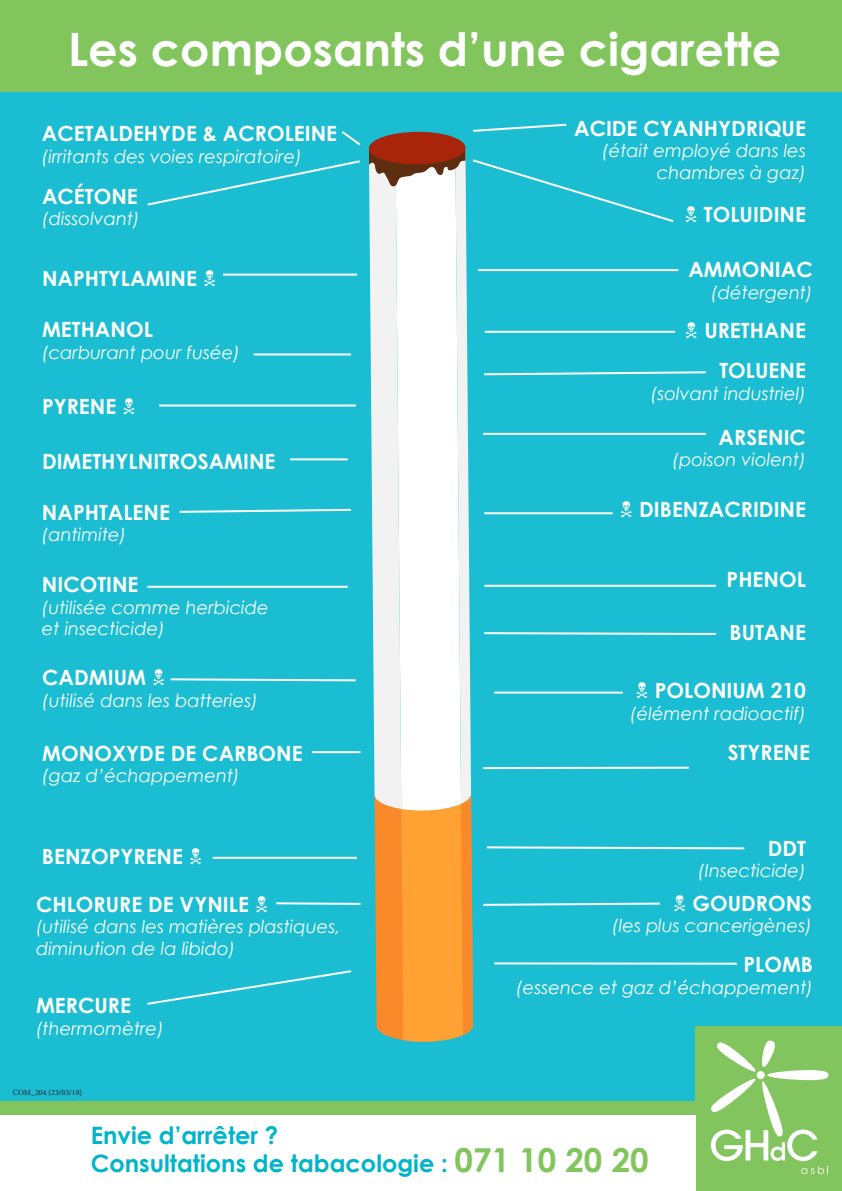
<style>
.page{position:relative;width:842px;height:1191px;background:#fff}
.page>*{position:absolute;margin:0;border:0;box-sizing:border-box;transform-origin:0 0}
.t1{font:700 46px "Century Gothic";color:#fff}
.t2{font:700 24px "Century Gothic";color:#00b5cb}
.t3{font:700 21px "Century Gothic";color:#fff}
.t4{font:italic 18px/21.6px "Century Gothic";color:#fff}
.t5{font:8px "Minion Pro";color:#231f20}
.s1{font-size:33px;color:#82c55d}
</style>
<div class="page">
<div style="left:0;top:0;width:842px;height:1183px;background:#1abdd2"></div>
<div style="left:369px;top:132px;width:96px;height:33px;background:#a8240a;border-radius:50%"></div>
<div style="left:0;top:0;width:842px;height:91px;background:#82c55d"></div>
<div style="left:695px;top:1026px;width:146px;height:165px;background:#82c55e"></div>
<div style="left:0;top:1101px;width:695px;height:87px;background:#82c55e"></div>
<div style="left:0;top:1115px;width:695px;height:76px;background:#fff"></div>
<svg style="left:147px;top:160px;width:213px;height:46px"></svg>
<svg style="left:341px;top:131px;width:20px;height:15px"></svg>
<hr style="left:159px;top:404px;width:197px;height:2px;background:#fff">
<hr style="left:223px;top:274px;width:134px;height:2px;background:#fff">
<hr style="left:254px;top:353px;width:97px;height:2px;background:#fff">
<hr style="left:290px;top:458px;width:58px;height:2px;background:#fff">
<svg style="left:179px;top:508px;width:173px;height:5px"></svg>
<hr style="left:147px;top:586px;width:201px;height:2px;background:#fff">
<hr style="left:213px;top:856px;width:144px;height:2px;background:#fff">
<hr style="left:312px;top:751px;width:48px;height:2px;background:#fff">
<svg style="left:276px;top:902px;width:85px;height:3px"></svg>
<svg style="left:147px;top:970px;width:205px;height:35px"></svg>
<svg style="left:473px;top:123px;width:94px;height:9px"></svg>
<svg style="left:369px;top:148px;width:459px;height:1026px"></svg>
<svg style="left:170px;top:678px;width:186px;height:4px"></svg>
<p class="t1" style="left:68px;top:14px;width:715px">Les composants d’une cigarette</p>
<p class="t3" style="left:42px;top:118px;width:297px">ACETALDEHYDE &amp; ACROLEINE</p>
<p class="t4" style="left:42px;top:145px;width:262px">(irritants des voies respiratoire)</p>
<p class="t3" style="left:42px;top:180px;width:97px">ACÉTONE</p>
<p class="t4" style="left:42px;top:208px;width:99px">(dissolvant)</p>
<p class="t3" style="left:42px;top:262px;width:156px">NAPHTYLAMINE</p>
<p class="t3" style="left:42px;top:313px;width:112px">METHANOL</p>
<p class="t4" style="left:42px;top:341px;width:200px">(carburant pour fusée)</p>
<p class="t3" style="left:42px;top:390px;width:76px">PYRENE</p>
<p class="t3" style="left:42px;top:446px;width:235px">DIMETHYLNITROSAMINE</p>
<p class="t3" style="left:42px;top:496px;width:130px">NAPHTALENE</p>
<p class="t4" style="left:42px;top:524px;width:86px">(antimite)</p>
<p class="t3" style="left:42px;top:568px;width:98px">NICOTINE</p>
<p class="t4" style="left:42px;top:596px;width:228px">(utilisée comme herbicide</p>
<p class="t4" style="left:42px;top:618px;width:125px">et insecticide)</p>
<p class="t3" style="left:42px;top:662px;width:105px">CADMIUM</p>
<p class="t4" style="left:42px;top:689px;width:217px">(utilisé dans les batteries)</p>
<p class="t3" style="left:42px;top:737px;width:262px">MONOXYDE DE CARBONE</p>
<p class="t4" style="left:42px;top:765px;width:199px">(gaz d’échappement)</p>
<p class="t3" style="left:42px;top:840px;width:143px">BENZOPYRENE</p>
<p class="t3" style="left:36px;top:888px;width:214px">CHLORURE DE VYNILE</p>
<p class="t4" style="left:36px;top:915px;width:306px">(utilisé dans les matières plastiques, diminution de la libido)</p>
<p class="t3" style="left:36px;top:989px;width:96px">MERCURE</p>
<p class="t4" style="left:36px;top:1017px;width:129px">(thermomètre)</p>
<p class="t5" style="left:13px;top:1087px;width:71px">COM_204 (23/03/18)</p>
<p class="t3" style="left:574px;top:112px;width:233px">ACIDE CYANHYDRIQUE</p>
<p class="t4" style="left:602px;top:140px;width:205px">(était employé dans les</p>
<p class="t4" style="left:657px;top:161px;width:151px">chambres à gaz)</p>
<p class="t3" style="left:704px;top:198px;width:104px">TOLUIDINE</p>
<p class="t3" style="left:688px;top:254px;width:126px">AMMONIAC</p>
<p class="t4" style="left:711px;top:281px;width:103px">(détergent)</p>
<p class="t3" style="left:704px;top:315px;width:103px">URETHANE</p>
<p class="t3" style="left:719px;top:354px;width:88px">TOLUENE</p>
<p class="t4" style="left:651px;top:382px;width:157px">(solvant industriel)</p>
<p class="t3" style="left:719px;top:421px;width:89px">ARSENIC</p>
<p class="t4" style="left:672px;top:449px;width:135px">(poison violent)</p>
<p class="t3" style="left:639px;top:493px;width:168px">DIBENZACRIDINE</p>
<p class="t3" style="left:727px;top:563px;width:81px">PHENOL</p>
<p class="t3" style="left:729px;top:616px;width:78px">BUTANE</p>
<p class="t3" style="left:655px;top:674px;width:153px">POLONIUM 210</p>
<p class="t4" style="left:630px;top:702px;width:177px">(élément radioactif)</p>
<p class="t3" style="left:728px;top:736px;width:84px">STYRENE</p>
<p class="t3" style="left:768px;top:832px;width:40px">DDT</p>
<p class="t4" style="left:698px;top:859px;width:109px">(Insecticide)</p>
<p class="t3" style="left:692px;top:887px;width:121px">GOUDRONS</p>
<p class="t4" style="left:612px;top:915px;width:202px">(les plus cancerigènes)</p>
<p class="t3" style="left:743px;top:948px;width:71px">PLOMB</p>
<p class="t4" style="left:516px;top:976px;width:298px">(essence et gaz d’échappement)</p>
<p class="t2" style="left:91px;top:1117px;width:189px">Envie d’arrêter ?</p>
<p class="t2" style="left:91px;top:1144px;width:559px">Consultations de tabacologie : <span class="s1">071 10 20 20</span></p>
</div>
